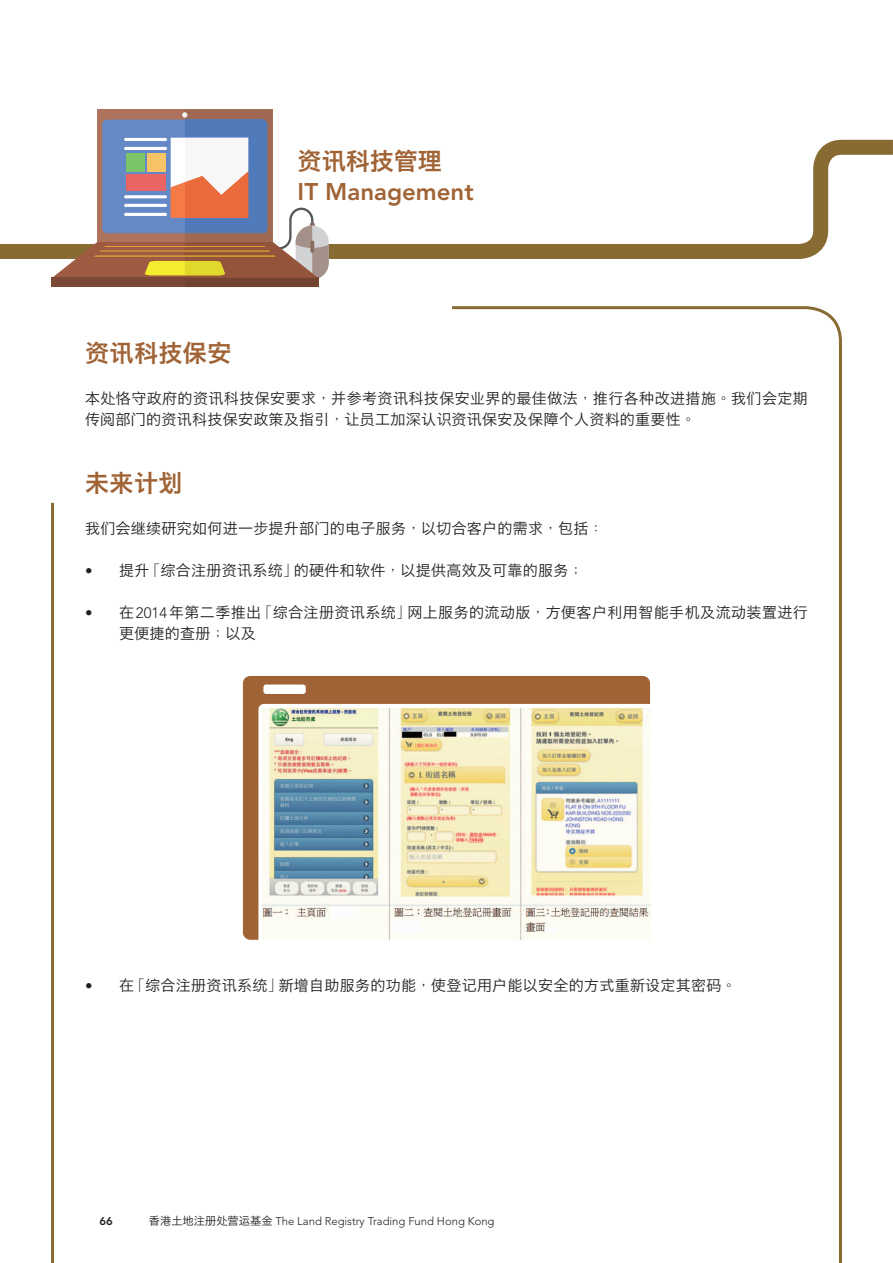
<style>
.page{position:relative;width:893px;height:1263px;background:#fff}
.page>*{position:absolute;margin:0;border:0;box-sizing:border-box;transform-origin:0 0}
.t1{font:24px "Hiragino Sans GB W6";letter-spacing:.02em;color:#a06335}
.t2{font:800 24px "Avenir LT Std";color:#a06335}
.t3{font:15px/21px "Hiragino Sans GB W3";letter-spacing:.02em;color:#231f20}
.t4{font:300 11.25px "Avenir LT Std";color:#231f20}
.t5{font:800 11.25px "Avenir LT Std";color:#231f20}
.s1{font-family:"M Hei HK";font-weight:300}
.s2{font-family:"Avenir LT Std";font-weight:300}
.s3{font-family:"Hiragino Sans GB W3";font-weight:400}
</style>
<div class="page">
<div style="left:0;top:244px;width:123px;height:15px;background:#886a33"></div>
<hr style="left:51px;top:503px;width:3px;height:760px;background:#886a33">
<svg style="left:329px;top:139px;width:564px;height:120px"></svg>
<svg style="left:51px;top:110px;width:278px;height:177px"></svg>
<svg style="left:449px;top:306px;width:393px;height:957px"></svg>
<img style="left:243px;top:676px;width:407px;height:264px">
<h1 class="t1" style="left:298px;top:145px;width:145px">资讯科技管理</h1>
<h1 class="t2" style="left:298px;top:178px;width:177px">IT Management</h1>
<h2 class="t1" style="left:85px;top:337px;width:148px">资讯科技保安</h2>
<p class="t3" style="left:85px;top:387px;width:724px">本处恪守政府的资讯科技保安要求<span class="s1">，</span>并参考资讯科技保安业界的最佳做法<span class="s1">，</span>推行各种改进措施<span class="s1">。</span>我们会定期传阅部门的资讯科技保安政策及指引<span class="s1">，</span>让员工加深认识资讯保安及保障个人资料的重要性<span class="s1">。</span></p>
<h2 class="t1" style="left:85px;top:468px;width:99px">未来计划</h2>
<p class="t3" style="left:85px;top:518px;width:520px">我们会继续研究如何进一步提升部门的电子服务<span class="s1">，</span>以切合客户的需求<span class="s1">，</span>包括<span class="s1">：</span></p>
<p class="t3" style="left:85px;top:560px;width:500px"><span class="s2">•</span> 提升<span class="s1">「</span>综合注册资讯系统<span class="s1">」</span>的硬件和软件<span class="s1">，</span>以提供高效及可靠的服务<span class="s1">；</span></p>
<p class="t3" style="left:119px;top:602px;width:690px;text-indent:-34px"><span class="s2">•</span> 在<span class="s2">2014</span>年第二季推出<span class="s1">「</span>综合注册资讯系统<span class="s1">」</span>网上服务的流动版<span class="s1">，</span>方便客户利用智能手机及流动装置进行更便捷的查册<span class="s1">；</span>以及</p>
<p class="t3" style="left:85px;top:975px;width:653px"><span class="s2">•</span> 在<span class="s1">「</span>综合注册资讯系统<span class="s1">」</span>新增自助服务的功能<span class="s1">，</span>使登记用户能以安全的方式重新设定其密码<span class="s1">。</span></p>
<p class="t5" style="left:100px;top:1214px;width:15px">66</p>
<p class="t4" style="left:149px;top:1214px;width:347px"><span class="s3">香港土地注册处营运基金</span> The Land Registry Trading Fund Hong Kong</p>
</div>
